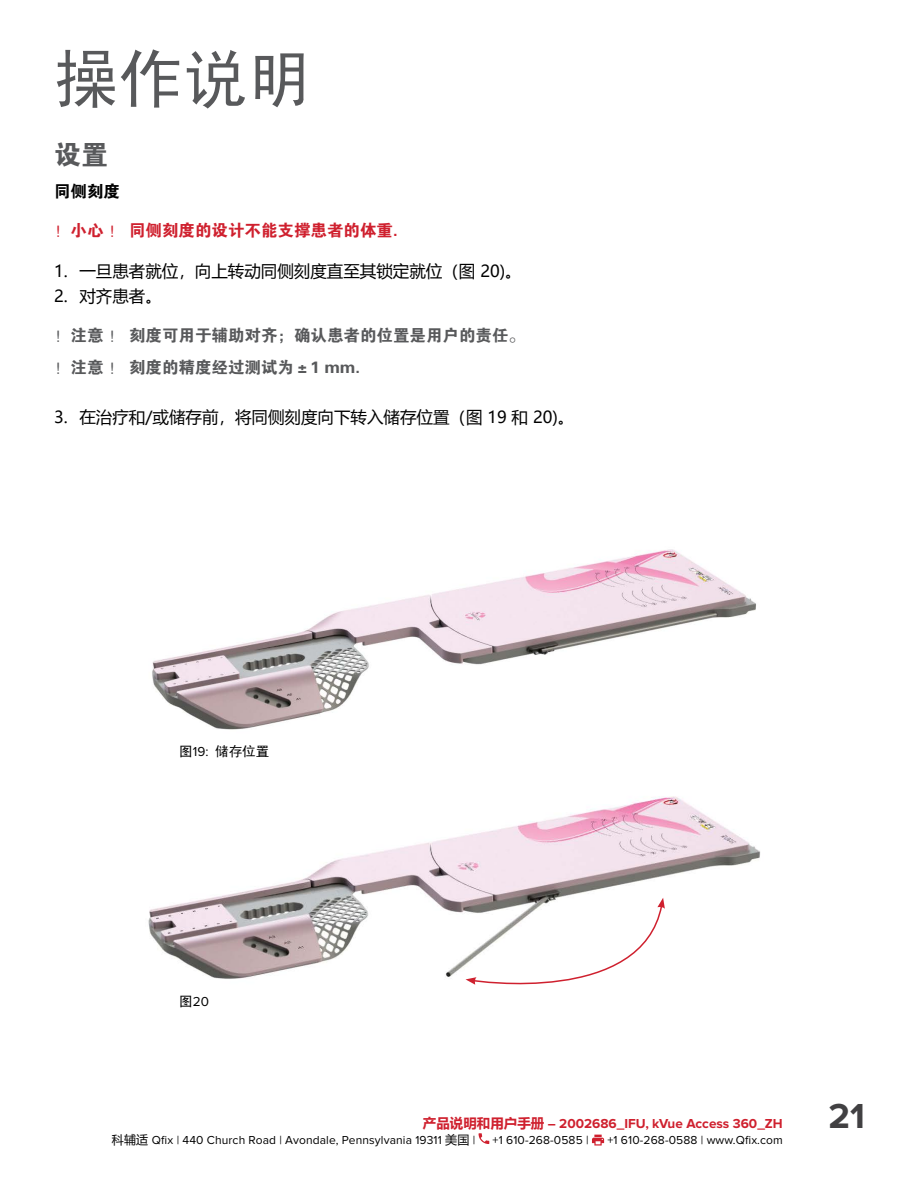
<style>
.page{position:relative;width:918px;height:1188px;background:#fff}
.page>*{position:absolute;margin:0;border:0;box-sizing:border-box;transform-origin:0 0}
.t1{font:64.5px "Sim Hei";color:#58595b}
.t2{font:700 36px "Proxima Nova";color:#414042}
.t3{font:27px "FZDHTJW GB1 0";color:#58595b}
.t4{font:16.5px "Microsoft Ya Hei";color:#000}
.t5{font:16.5px/32.2px "FZDHTJW GB1 0";color:#58595b}
.t6{font:16.5px "FZDHTJW GB1 0";color:#cf202e}
.t7{font:16.5px "FZDHTJW GB1 0";color:#000}
.t8{font:700 13.5px "Proxima Nova";color:#cf202e}
.t9{font:13.5px "Sim Hei";color:#000}
.t10{font:13.5px "Proxima Nova";color:#000}
.t11{font:12px "Proxima Nova";letter-spacing:.01em;color:#000}
.s1{font-family:"Proxima Nova"}
.s2{font-family:"Sim Hei"}
.s3{font-family:"Microsoft Ya Hei"}
</style>
<div class="page">
<img style="left:148px;top:549px;width:612px;height:431px">
<svg style="left:466px;top:898px;width:199px;height:87px"></svg>
<svg style="left:479px;top:1133px;width:10px;height:11px"></svg>
<svg style="left:592px;top:1135px;width:12px;height:11px"></svg>
<h1 class="t1" style="left:54px;top:46px;width:259px">操作说明</h1>
<h3 class="t3" style="left:54px;top:140px;width:55px">设置</h3>
<h3 class="t7" style="left:54px;top:182px;width:67px">同侧刻度</h3>
<h3 class="t6" style="left:54px;top:221px;width:345px">！小心 ！ 同侧刻度的设计不能支撑患者的体重.</h3>
<h3 class="t4" style="left:54px;top:259px;width:469px">1. 一旦患者就位，向上转动同侧刻度直至其锁定就位（图 20)。</h3>
<h3 class="t4" style="left:54px;top:285px;width:109px">2. 对齐患者。</h3>
<h3 class="t5" style="left:54px;top:320px;width:473px">！注意 ！ 刻度可用于辅助对齐；确认患者的位置是用户的责任。！注意 ！ 刻度的精度经过测试为±1 mm.</h3>
<h3 class="t4" style="left:54px;top:406px;width:522px">3. 在治疗和/或储存前，将同侧刻度向下转入储存位置（图 19 和 20)。</h3>
<p class="t9" style="left:179px;top:744px;width:91px">图<span class="s1">19:</span> 储存位置</p>
<p class="t10" style="left:179px;top:993px;width:31px"><span class="s2">图</span>20</p>
<p class="t8" style="left:423px;top:1116px;width:361px"><span class="s3">产品说明和用户手册</span> – 2002686_IFU, kVue Access 360_ZH</p>
<p class="t11" style="left:112px;top:1133px;width:365px"><span class="s3">科辅适</span> Qfix | 440 Church Road | Avondale, Pennsylvania 19311 <span class="s3">美国</span> |</p>
<p class="t11" style="left:493px;top:1133px;width:97px">+1 610-268-0585 |</p>
<p class="t11" style="left:607px;top:1133px;width:177px">+1 610-268-0588 | www.Qfix.com</p>
<h2 class="t2" style="left:829px;top:1095px;width:38px">21</h2>
</div>
